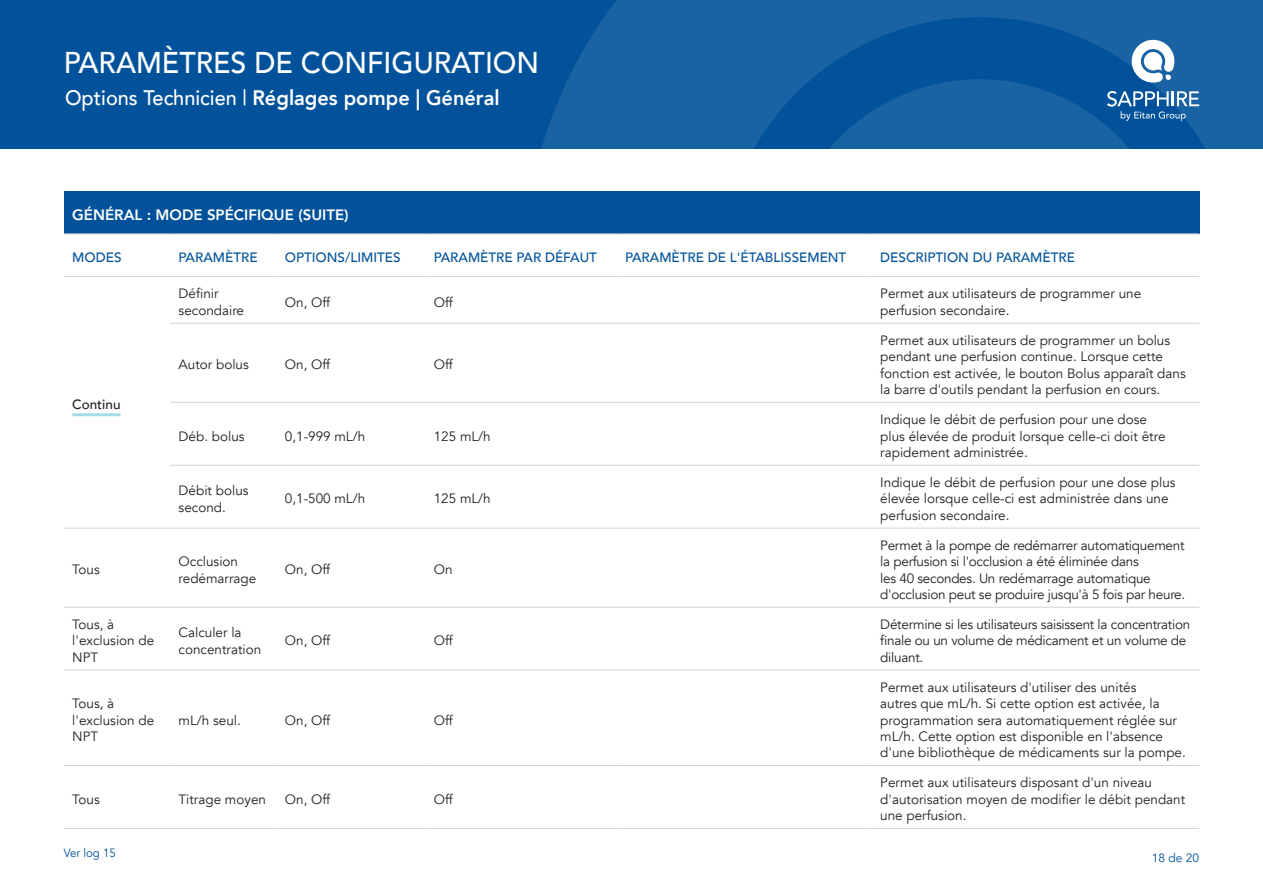
<style>
.page{position:relative;width:1263px;height:893px;background:#fff}
.page>*{position:absolute;margin:0;border:0;box-sizing:border-box;transform-origin:0 0}
.t1{font:500 30px "Avenir";color:#fff;scale:.95 1}
.t2{font:800 21px "Avenir";color:#fff;scale:.95 1}
.t3{font:800 15px "Avenir";color:#fff}
.t4{font:13.5px/16.2px "Avenir";color:#231f20}
.t5{font:13.5px/16.2px "Avenir";letter-spacing:-.02em;color:#231f20}
.t6{font:500 13.5px "Avenir";color:#01529a}
.t7{font:500 13.5px "Avenir";color:#231f20}
.t8{font:12px "Avenir";color:#01529a;scale:.95 1}
.t9{font:12px "Avenir";color:#01529a}
.s1{font-weight:500}
</style>
<div class="page">
<div style="left:0;top:0;width:1263px;height:149px;background:#01529a"></div>
<svg style="left:541px;top:0;width:722px;height:149px;background:#155fa1"></svg>
<svg style="left:782px;top:40px;width:417px;height:109px"></svg>
<div style="left:64px;top:191px;width:1135px;height:43px;background:#01529a"></div>
<hr style="left:64px;top:233px;width:106px;height:1px;background:#d1d2d4">
<hr style="left:170px;top:233px;width:106px;height:1px;background:#d1d2d4">
<hr style="left:276px;top:233px;width:149px;height:1px;background:#d1d2d4">
<hr style="left:425px;top:233px;width:192px;height:1px;background:#d1d2d4">
<hr style="left:617px;top:233px;width:255px;height:1px;background:#d1d2d4">
<hr style="left:872px;top:233px;width:327px;height:1px;background:#d1d2d4">
<hr style="left:64px;top:276px;width:106px;height:1px;background:#d1d2d4">
<hr style="left:170px;top:276px;width:106px;height:1px;background:#d1d2d4">
<hr style="left:276px;top:276px;width:149px;height:1px;background:#d1d2d4">
<hr style="left:425px;top:276px;width:192px;height:1px;background:#d1d2d4">
<hr style="left:617px;top:276px;width:255px;height:1px;background:#d1d2d4">
<hr style="left:872px;top:276px;width:327px;height:1px;background:#d1d2d4">
<hr style="left:170px;top:323px;width:106px;height:1px;background:#d1d2d4">
<hr style="left:276px;top:323px;width:149px;height:1px;background:#d1d2d4">
<hr style="left:425px;top:323px;width:192px;height:1px;background:#d1d2d4">
<hr style="left:617px;top:323px;width:255px;height:1px;background:#d1d2d4">
<hr style="left:872px;top:323px;width:327px;height:1px;background:#d1d2d4">
<hr style="left:170px;top:402px;width:106px;height:1px;background:#d1d2d4">
<hr style="left:276px;top:402px;width:149px;height:1px;background:#d1d2d4">
<hr style="left:425px;top:402px;width:192px;height:1px;background:#d1d2d4">
<hr style="left:617px;top:402px;width:255px;height:1px;background:#d1d2d4">
<hr style="left:872px;top:402px;width:327px;height:1px;background:#d1d2d4">
<hr style="left:170px;top:465px;width:106px;height:1px;background:#d1d2d4">
<hr style="left:276px;top:465px;width:149px;height:1px;background:#d1d2d4">
<hr style="left:425px;top:465px;width:192px;height:1px;background:#d1d2d4">
<hr style="left:617px;top:465px;width:255px;height:1px;background:#d1d2d4">
<hr style="left:872px;top:465px;width:327px;height:1px;background:#d1d2d4">
<hr style="left:64px;top:528px;width:106px;height:1px;background:#d1d2d4">
<hr style="left:170px;top:528px;width:106px;height:1px;background:#d1d2d4">
<hr style="left:276px;top:528px;width:149px;height:1px;background:#d1d2d4">
<hr style="left:425px;top:528px;width:192px;height:1px;background:#d1d2d4">
<hr style="left:617px;top:528px;width:255px;height:1px;background:#d1d2d4">
<hr style="left:872px;top:528px;width:327px;height:1px;background:#d1d2d4">
<hr style="left:64px;top:607px;width:106px;height:1px;background:#d1d2d4">
<hr style="left:170px;top:607px;width:106px;height:1px;background:#d1d2d4">
<hr style="left:276px;top:607px;width:149px;height:1px;background:#d1d2d4">
<hr style="left:425px;top:607px;width:192px;height:1px;background:#d1d2d4">
<hr style="left:617px;top:607px;width:255px;height:1px;background:#d1d2d4">
<hr style="left:872px;top:607px;width:327px;height:1px;background:#d1d2d4">
<hr style="left:64px;top:670px;width:106px;height:1px;background:#d1d2d4">
<hr style="left:170px;top:670px;width:106px;height:1px;background:#d1d2d4">
<hr style="left:276px;top:670px;width:149px;height:1px;background:#d1d2d4">
<hr style="left:425px;top:670px;width:192px;height:1px;background:#d1d2d4">
<hr style="left:617px;top:670px;width:255px;height:1px;background:#d1d2d4">
<hr style="left:872px;top:670px;width:327px;height:1px;background:#d1d2d4">
<hr style="left:64px;top:765px;width:106px;height:1px;background:#d1d2d4">
<hr style="left:170px;top:765px;width:106px;height:1px;background:#d1d2d4">
<hr style="left:276px;top:765px;width:149px;height:1px;background:#d1d2d4">
<hr style="left:425px;top:765px;width:192px;height:1px;background:#d1d2d4">
<hr style="left:617px;top:765px;width:255px;height:1px;background:#d1d2d4">
<hr style="left:872px;top:765px;width:327px;height:1px;background:#d1d2d4">
<hr style="left:64px;top:828px;width:106px;height:1px;background:#d1d2d4">
<hr style="left:170px;top:828px;width:106px;height:1px;background:#d1d2d4">
<hr style="left:276px;top:828px;width:149px;height:1px;background:#d1d2d4">
<hr style="left:425px;top:828px;width:192px;height:1px;background:#d1d2d4">
<hr style="left:617px;top:828px;width:255px;height:1px;background:#d1d2d4">
<hr style="left:872px;top:828px;width:327px;height:1px;background:#d1d2d4">
<hr style="left:72px;top:413px;width:49px;height:3px;background:#a4ddea">
<h1 class="t1" style="left:64px;top:36px;width:502px">PARAMÈTRES DE CONFIGURATION</h1>
<h2 class="t2" style="left:65px;top:81px;width:459px"><span class="s1">Options Technicien |</span> Réglages pompe | Général</h2>
<p class="t3" style="left:72px;top:203px;width:278px">GÉNÉRAL : MODE SPÉCIFIQUE (SUITE(</p>
<p class="t6" style="left:72px;top:245px;width:51px">MODES</p>
<p class="t6" style="left:179px;top:245px;width:80px">PARAMÈTRE</p>
<p class="t6" style="left:285px;top:245px;width:117px">OPTIONS/LIMITES</p>
<p class="t6" style="left:434px;top:245px;width:165px">PARAMÈTRE PAR DÉFAUT</p>
<p class="t6" style="left:625px;top:245px;width:223px">PARAMÈTRE DE 'L ÉTABLISSEMENT</p>
<p class="t6" style="left:880px;top:245px;width:196px">DESCRIPTION DU PARAMÈTRE</p>
<p class="t7" style="left:72px;top:393px;width:50px">Continu</p>
<p class="t4" style="left:179px;top:286px;width:41px">Définir</p>
<p class="t4" style="left:880px;top:286px;width:262px">Permet aux utilisateurs de programmer une</p>
<p class="t4" style="left:285px;top:294px;width:47px">On, Off</p>
<p class="t4" style="left:434px;top:294px;width:21px">Off</p>
<p class="t4" style="left:179px;top:302px;width:67px">secondaire</p>
<p class="t4" style="left:880px;top:302px;width:131px">perfusion secondaire.</p>
<p class="t4" style="left:179px;top:357px;width:72px">Autor bolus</p>
<p class="t4" style="left:179px;top:428px;width:68px">Déb. bolus</p>
<p class="t4" style="left:179px;top:483px;width:71px">Débit bolus</p>
<p class="t4" style="left:179px;top:499px;width:49px">second.</p>
<p class="t4" style="left:285px;top:357px;width:47px">On, Off</p>
<p class="t4" style="left:285px;top:428px;width:82px">0,1-999 mL h/</p>
<p class="t4" style="left:285px;top:491px;width:82px">0,1-500 mL h/</p>
<p class="t4" style="left:434px;top:357px;width:21px">Off</p>
<p class="t4" style="left:434px;top:428px;width:59px">125 mL h/</p>
<p class="t4" style="left:434px;top:491px;width:59px">125 mL h/</p>
<p class="t4" style="left:880px;top:333px;width:307px">Permet aux utilisateurs de programmer un bolus pendant une perfusion continue. Lorsque cette fonction est activée le, bouton Bolus apparaît dans la barre d'outils pendant la perfusion en cours.</p>
<p class="t4" style="left:880px;top:412px;width:287px">Indique le débit de perfusion pour une dose plus élevée de produit lorsque celle-ci doit être rapidement administrée.</p>
<p class="t4" style="left:880px;top:475px;width:297px">Indique le débit de perfusion pour une dose plus élevée lorsque celle-ci est administrée dans une perfusion secondaire.</p>
<p class="t4" style="left:179px;top:554px;width:61px">Occlusion</p>
<p class="t4" style="left:285px;top:562px;width:47px">On, Off</p>
<p class="t4" style="left:72px;top:562px;width:29px">Tous</p>
<p class="t4" style="left:434px;top:562px;width:20px">On</p>
<p class="t4" style="left:179px;top:570px;width:79px">redémarrage</p>
<p class="t4" style="left:72px;top:617px;width:84px">Tous à,<br>'l exclusion de<br>NPT</p>
<p class="t4" style="left:179px;top:625px;width:64px">Calculer la</p>
<p class="t4" style="left:179px;top:641px;width:84px">concentration</p>
<p class="t4" style="left:72px;top:696px;width:84px">Tous à,<br>'l exclusion de<br>NPT</p>
<p class="t4" style="left:179px;top:712px;width:64px">mL h/ seul.</p>
<p class="t4" style="left:285px;top:633px;width:47px">On, Off</p>
<p class="t4" style="left:285px;top:712px;width:47px">On, Off</p>
<p class="t4" style="left:72px;top:791px;width:29px">Tous</p>
<p class="t4" style="left:179px;top:791px;width:89px">Titrage moyen</p>
<p class="t4" style="left:285px;top:791px;width:47px">On, Off</p>
<p class="t4" style="left:434px;top:633px;width:21px">Off</p>
<p class="t4" style="left:434px;top:712px;width:21px">Off</p>
<p class="t4" style="left:434px;top:791px;width:21px">Off</p>
<p class="t5" style="left:880px;top:538px;width:306px">Permet laà pompe de redémarrer automatiquement la perfusion si 'l occlusion a été éliminée dans<br>les 40 secondes. Un redémarrage automatique<br>'d occlusion peut se produire jusqu 5à' fois par heure.</p>
<p class="t5" style="left:880px;top:617px;width:312px">Détermine si les utilisateurs saisissent la concentration finale ou un volume de médicament et un volume de diluant.</p>
<p class="t4" style="left:880px;top:680px;width:307px">Permet aux utilisateurs d'utiliser des unités<br>autres que mL .h/ Si cette option est activée la, programmation sera automatiquement réglée sur mL .h/ Cette option est disponible en 'l absence d'une bibliothèque de médicaments sur la pompe.</p>
<p class="t4" style="left:880px;top:775px;width:306px">Permet aux utilisateurs disposant d'un niveau d'autorisation moyen de modifier le débit pendant une perfusion.</p>
<p class="t8" style="left:64px;top:845px;width:56px">Ver log 15</p>
<p class="t9" style="left:1152px;top:851px;width:49px">18 de 20</p>
</div>
